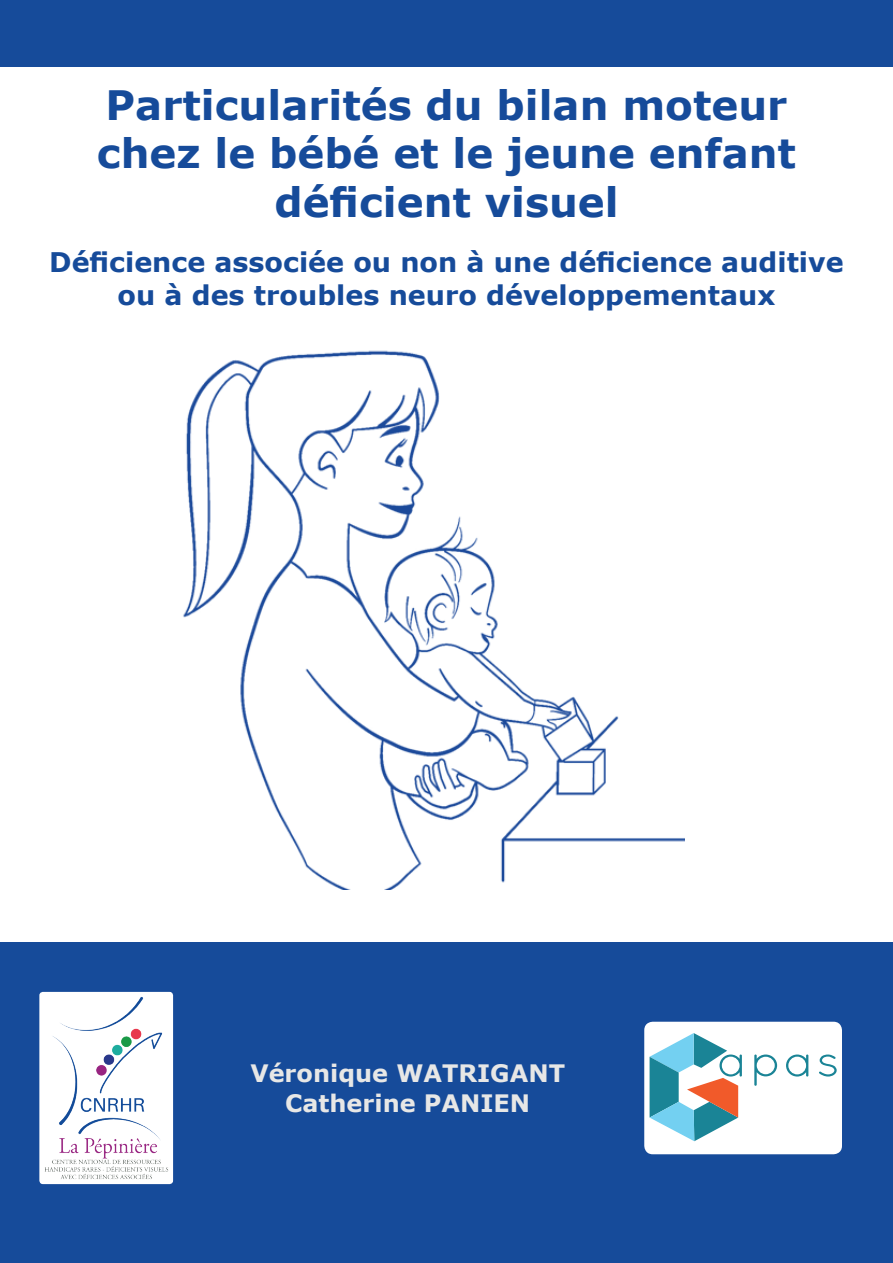
<style>
.page{position:relative;width:893px;height:1263px;background:#fff}
.page>*{position:absolute;margin:0;border:0;box-sizing:border-box;transform-origin:0 0}
.t1{font:700 40.5px/48.6px "Verdana";color:#164b9a;text-align:center}
.t2{font:700 27px/32.4px "Verdana";color:#164b9a;text-align:center}
.t3{font:700 24px/30px "Verdana";color:#e7e7e6;text-align:center}
</style>
<div class="page">
<img style="left:183px;top:350px;width:501px;height:539px">
<div style="left:0;top:943px;width:893px;height:320px;background:#164b9a"></div>
<div style="left:0;top:0;width:893px;height:66px;background:#164b9a"></div>
<div style="left:644px;top:1022px;width:198px;height:132px;background:#fff;border-radius:9px"></div>
<svg style="left:754px;top:1054px;width:23px;height:32px"></svg>
<svg style="left:786px;top:1054px;width:22px;height:22px"></svg>
<svg style="left:819px;top:1054px;width:18px;height:22px"></svg>
<svg style="left:650px;top:1033px;width:92px;height:108px"></svg>
<img style="left:39px;top:992px;width:134px;height:192px">
<h1 class="t1" style="left:97px;top:80px;width:701px">Particularités du bilan moteur chez le bébé et le jeune enfant déficient visuel</h1>
<p class="t2" style="left:49px;top:246px;width:796px">Déficience associée ou non à une déficience auditive ou à des troubles neuro développementaux</p>
<p class="t3" style="left:250px;top:1058px;width:316px">Véronique WATRIGANT<br>Catherine PANIEN</p>
</div>
